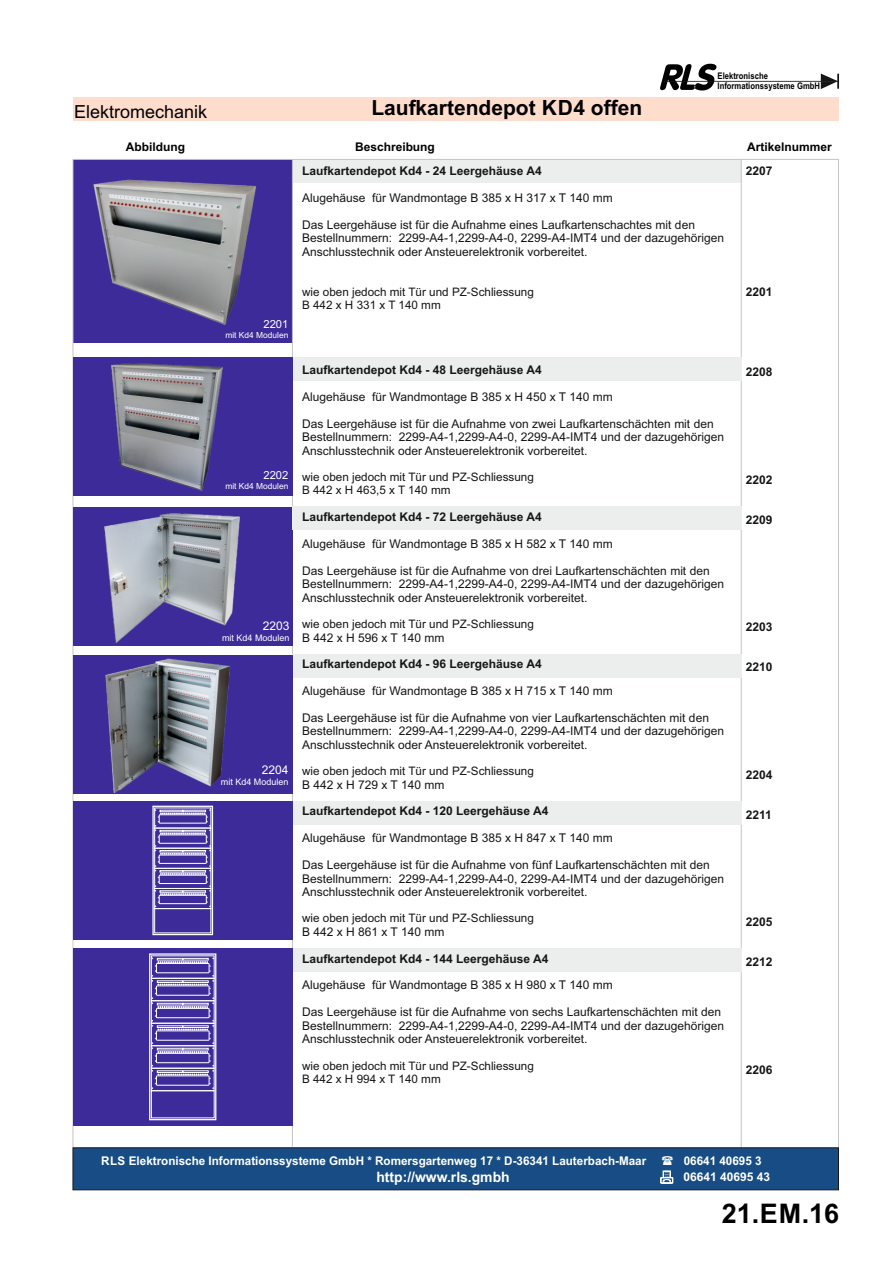
<style>
.page{position:relative;width:893px;height:1263px;background:#fff}
.page>*{position:absolute;margin:0;border:0;box-sizing:border-box;transform-origin:0 0}
.t1{font:700 27px "Arial";color:#000}
.t2{font:700 21px "Arial";color:#000}
.t3{font:18px "Arial";color:#000}
.t4{font:700 14.25px "Arial";color:#fff}
.t5{font:12px/13.4px "Arial";color:#151616}
.t6{font:700 12px "Arial";color:#151616}
.t7{font:700 12px/16.5px "Arial";color:#fff}
.t8{font:700 12px "Arial";color:#000}
.t9{font:12px "Arial";color:#fff}
.t10{font:11.7px/13px "Arial";color:#151616}
.t11{font:11.25px "Arial";color:#fff}
.t12{font:700 9.15px/10.2px "Arial";color:#000;scale:.84 1}
.t13{font:9px "Arial";color:#fff}
.t14{font:8.4px "Arial";color:#fff}
</style>
<div class="page">
<div style="left:292px;top:160px;width:449px;height:23px;background:#eceded"></div>
<div style="left:73px;top:159px;width:219px;height:184px;background:#3c2b99"></div>
<div style="left:73px;top:97px;width:765px;height:23px;background:#fdc"></div>
<hr style="left:741px;top:160px;width:1px;height:987px;background:#c5c5c5">
<hr style="left:292px;top:160px;width:1px;height:987px;background:#c5c5c5">
<svg style="left:821px;top:74px;width:18px;height:15px"></svg>
<svg style="left:660px;top:64px;width:57px;height:26px"></svg>
<hr style="left:663px;top:81px;width:175px;height:1px;background:#151616">
<div style="left:73px;top:507px;width:219px;height:139px;background:#3c2b99"></div>
<div style="left:292px;top:948px;width:449px;height:23px;background:#eceded"></div>
<div style="left:292px;top:801px;width:449px;height:23px;background:#eceded"></div>
<div style="left:293px;top:655px;width:449px;height:23px;background:#eceded"></div>
<div style="left:292px;top:507px;width:450px;height:23px;background:#eceded"></div>
<div style="left:293px;top:357px;width:449px;height:23px;background:#eceded"></div>
<img style="left:93px;top:179px;width:164px;height:146px">
<div style="left:73px;top:357px;width:219px;height:139px;background:#3c2b99"></div>
<div style="left:73px;top:655px;width:219px;height:139px;background:#3c2b99"></div>
<div style="left:73px;top:801px;width:219px;height:139px;background:#3c2b99"></div>
<div style="left:154px;top:888px;width:57px;height:21px;border:1px solid #fff"></div>
<div style="left:154px;top:868px;width:57px;height:21px;border:1px solid #fff"></div>
<div style="left:154px;top:908px;width:57px;height:25px;border:1px solid #fff"></div>
<div style="left:154px;top:848px;width:57px;height:20px;border:1px solid #fff"></div>
<div style="left:154px;top:828px;width:57px;height:20px;border:1px solid #fff"></div>
<div style="left:154px;top:808px;width:57px;height:20px;border:1px solid #fff"></div>
<svg style="left:155px;top:809px;width:56px;height:98px"></svg>
<div style="left:152px;top:806px;width:61px;height:129px;border:1px solid #fff"></div>
<div style="left:73px;top:948px;width:219px;height:177px;background:#3c2b99"></div>
<div style="left:151px;top:1090px;width:63px;height:28px;border:1px solid #fff"></div>
<svg style="left:151px;top:957px;width:63px;height:132px"></svg>
<div style="left:149px;top:953px;width:67px;height:167px;border:1px solid #fff"></div>
<img style="left:105px;top:658px;width:125px;height:136px">
<img style="left:111px;top:364px;width:112px;height:126px">
<img style="left:105px;top:513px;width:135px;height:130px">
<svg style="left:72px;top:1147px;width:767px;height:44px;background:#1c4e81"></svg>
<h3 class="t3" style="left:74px;top:105px;width:135px">Elektromechanik</h3>
<h2 class="t2" style="left:371px;top:100px;width:272px">Laufkartendepot KD4 offen</h2>
<p class="t12" style="left:717px;top:72px;width:124px">Elektronische<br>Informationssysteme GmbH</p>
<p class="t8" style="left:126px;top:142px;width:61px">Abbildung</p>
<p class="t8" style="left:355px;top:142px;width:81px">Beschreibung</p>
<p class="t8" style="left:747px;top:142px;width:86px">Artikelnummer</p>
<p class="t6" style="left:302px;top:167px;width:241px">Laufkartendepot Kd4 - 24 Leergehäuse A4</p>
<p class="t5" style="left:302px;top:192px;width:312px">Alugehäuse für Wandmontage B 385 x H 317 x T 140 mm</p>
<p class="t5" style="left:302px;top:219px;width:424px">Das Leergehäuse ist für die Aufnahme eines Laufkartenschachtes mit den<br>Bestellnummern: 2299-A4-1,2299-A4-0, 2299-A4-IMT4 und der dazugehörigen<br>Anschlusstechnik oder Ansteuerelektronik vorbereitet.</p>
<p class="t10" style="left:302px;top:286px;width:233px">wie oben jedoch mit Tür und PZ-Schliessung<br>B 442 x H 331 x T 140 mm</p>
<p class="t6" style="left:746px;top:167px;width:28px">2207</p>
<p class="t6" style="left:746px;top:287px;width:28px">2201</p>
<p class="t11" style="left:263px;top:320px;width:26px">2201</p>
<p class="t14" style="left:225px;top:332px;width:65px">mit Kd4 Modulen</p>
<p class="t11" style="left:263px;top:470px;width:26px">2202</p>
<p class="t14" style="left:225px;top:482px;width:65px">mit Kd4 Modulen</p>
<p class="t9" style="left:263px;top:621px;width:28px">2203</p>
<p class="t13" style="left:222px;top:634px;width:69px">mit Kd4 Modulen</p>
<p class="t9" style="left:262px;top:765px;width:28px">2204</p>
<p class="t13" style="left:221px;top:778px;width:69px">mit Kd4 Modulen</p>
<p class="t6" style="left:302px;top:366px;width:241px">Laufkartendepot Kd4 - 48 Leergehäuse A4</p>
<p class="t5" style="left:302px;top:391px;width:312px">Alugehäuse für Wandmontage B 385 x H 450 x T 140 mm</p>
<p class="t5" style="left:302px;top:418px;width:424px">Das Leergehäuse ist für die Aufnahme von zwei Laufkartenschächten mit den<br>Bestellnummern: 2299-A4-1,2299-A4-0, 2299-A4-IMT4 und der dazugehörigen<br>Anschlusstechnik oder Ansteuerelektronik vorbereitet.</p>
<p class="t10" style="left:302px;top:472px;width:233px">wie oben jedoch mit Tür und PZ-Schliessung<br>B 442 x H 463,5 x T 140 mm</p>
<p class="t6" style="left:302px;top:512px;width:241px">Laufkartendepot Kd4 - 72 Leergehäuse A4</p>
<p class="t5" style="left:302px;top:538px;width:312px">Alugehäuse für Wandmontage B 385 x H 582 x T 140 mm</p>
<p class="t5" style="left:302px;top:565px;width:424px">Das Leergehäuse ist für die Aufnahme von drei Laufkartenschächten mit den<br>Bestellnummern: 2299-A4-1,2299-A4-0, 2299-A4-IMT4 und der dazugehörigen<br>Anschlusstechnik oder Ansteuerelektronik vorbereitet.</p>
<p class="t10" style="left:302px;top:619px;width:233px">wie oben jedoch mit Tür und PZ-Schliessung</p>
<p class="t5" style="left:302px;top:632px;width:144px">B 442 x H 596 x T 140 mm</p>
<p class="t6" style="left:302px;top:660px;width:241px">Laufkartendepot Kd4 - 96 Leergehäuse A4</p>
<p class="t5" style="left:302px;top:685px;width:312px">Alugehäuse für Wandmontage B 385 x H 715 x T 140 mm</p>
<p class="t5" style="left:302px;top:712px;width:424px">Das Leergehäuse ist für die Aufnahme von vier Laufkartenschächten mit den<br>Bestellnummern: 2299-A4-1,2299-A4-0, 2299-A4-IMT4 und der dazugehörigen<br>Anschlusstechnik oder Ansteuerelektronik vorbereitet.</p>
<p class="t10" style="left:302px;top:766px;width:233px">wie oben jedoch mit Tür und PZ-Schliessung</p>
<p class="t5" style="left:302px;top:779px;width:144px">B 442 x H 729 x T 140 mm</p>
<p class="t6" style="left:302px;top:807px;width:248px">Laufkartendepot Kd4 - 120 Leergehäuse A4</p>
<p class="t5" style="left:302px;top:832px;width:312px">Alugehäuse für Wandmontage B 385 x H 847 x T 140 mm</p>
<p class="t5" style="left:302px;top:859px;width:424px">Das Leergehäuse ist für die Aufnahme von fünf Laufkartenschächten mit den<br>Bestellnummern: 2299-A4-1,2299-A4-0, 2299-A4-IMT4 und der dazugehörigen<br>Anschlusstechnik oder Ansteuerelektronik vorbereitet.</p>
<p class="t10" style="left:302px;top:913px;width:233px">wie oben jedoch mit Tür und PZ-Schliessung</p>
<p class="t5" style="left:302px;top:926px;width:144px">B 442 x H 861 x T 140 mm</p>
<p class="t6" style="left:302px;top:954px;width:248px">Laufkartendepot Kd4 - 144 Leergehäuse A4</p>
<p class="t5" style="left:302px;top:980px;width:312px">Alugehäuse für Wandmontage B 385 x H 980 x T 140 mm</p>
<p class="t5" style="left:302px;top:1006px;width:424px">Das Leergehäuse ist für die Aufnahme von sechs Laufkartenschächten mit den<br>Bestellnummern: 2299-A4-1,2299-A4-0, 2299-A4-IMT4 und der dazugehörigen<br>Anschlusstechnik oder Ansteuerelektronik vorbereitet.</p>
<p class="t10" style="left:302px;top:1060px;width:233px">wie oben jedoch mit Tür und PZ-Schliessung<br>B 442 x H 994 x T 140 mm</p>
<p class="t6" style="left:746px;top:368px;width:28px">2208</p>
<p class="t6" style="left:746px;top:475px;width:28px">2202</p>
<p class="t6" style="left:746px;top:515px;width:28px">2209</p>
<p class="t6" style="left:746px;top:622px;width:28px">2203</p>
<p class="t6" style="left:746px;top:663px;width:28px">2210</p>
<p class="t6" style="left:746px;top:770px;width:28px">2204</p>
<p class="t6" style="left:746px;top:810px;width:28px">2211</p>
<p class="t6" style="left:746px;top:917px;width:28px">2205</p>
<p class="t6" style="left:746px;top:957px;width:28px">2212</p>
<p class="t6" style="left:746px;top:1065px;width:28px">2206</p>
<p class="t7" style="left:101px;top:1153px;width:546px">RLS Elektronische Informationssysteme GmbH * Romersgartenweg 17 * D-36341 Lauterbach-Maar</p>
<p class="t4" style="left:376px;top:1171px;width:135px">http://www.rls.gmbh</p>
<p class="t7" style="left:683px;top:1153px;width:88px">06641 40695 3<br>06641 40695 43</p>
<h1 class="t1" style="left:722px;top:1203px;width:119px">21.EM.16</h1>
</div>
